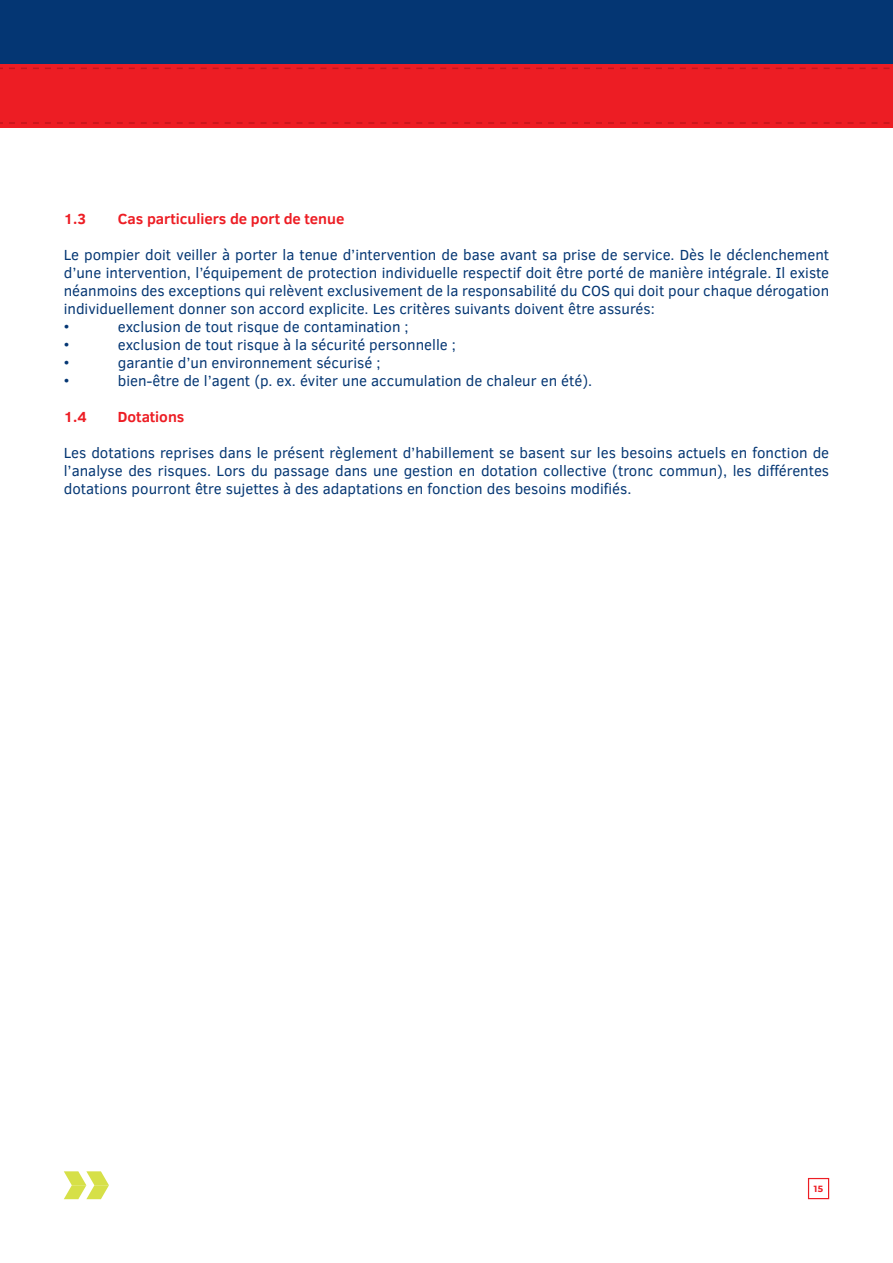
<style>
.page{position:relative;width:893px;height:1263px;background:#fff}
.page>*{position:absolute;margin:0;border:0;box-sizing:border-box;transform-origin:0 0}
.t1{font:15px/18px "Clear Sans";color:#043673}
.t2{font:700 15px "Clear Sans";color:#ed1d24}
.t3{font:700 9px "Montserrat";color:#ed1d24}
</style>
<div class="page">
<div style="left:808px;top:1178px;width:21px;height:21px;border:1px solid #ed1d24"></div>
<svg style="left:64px;top:1171px;width:45px;height:28px"></svg>
<div style="left:0;top:64px;width:893px;height:64px;background:#ed1d24"></div>
<div style="left:0;top:0;width:893px;height:64px;background:#043673"></div>
<svg style="left:0;top:68px;width:890px;height:1px"></svg>
<svg style="left:0;top:122px;width:890px;height:2px"></svg>
<p class="t2" style="left:64px;top:207px;width:24px">1.3</p>
<p class="t2" style="left:118px;top:207px;width:228px">Cas particuliers de port de tenue</p>
<p class="t1" style="left:64px;top:245px;width:767px">Le pompier doit veiller à porter la tenue d’intervention de base avant sa prise de service. Dès le déclenchement d’une intervention, l’équipement de protection individuelle respectif doit être porté de manière intégrale. Il existe néanmoins des exceptions qui relèvent exclusivement de la responsabilité du COS qui doit pour chaque dérogation individuellement donner son accord explicite. Les critères suivants doivent être assurés:<br>•</p>
<p class="t1" style="left:118px;top:317px;width:292px">exclusion de tout risque de contamination ;</p>
<p class="t1" style="left:64px;top:335px;width:7px">•</p>
<p class="t1" style="left:118px;top:335px;width:340px">exclusion de tout risque à la sécurité personnelle ;</p>
<p class="t1" style="left:64px;top:353px;width:7px">•</p>
<p class="t1" style="left:118px;top:353px;width:264px">garantie d’un environnement sécurisé ;</p>
<p class="t1" style="left:64px;top:371px;width:7px">•</p>
<p class="t1" style="left:118px;top:371px;width:476px">bien-être de l’agent (p. ex. éviter une accumulation de chaleur en été).</p>
<p class="t2" style="left:64px;top:405px;width:25px">1.4</p>
<p class="t2" style="left:118px;top:405px;width:68px">Dotations</p>
<p class="t1" style="left:64px;top:443px;width:767px;text-align:justify">Les dotations reprises dans le présent règlement d’habillement se basent sur les besoins actuels en fonction de l’analyse des risques. Lors du passage dans une gestion en dotation collective (tronc commun), les différentes dotations pourront être sujettes à des adaptations en fonction des besoins modifiés.</p>
<p class="t3" style="left:814px;top:1182px;width:11px">15</p>
</div>
